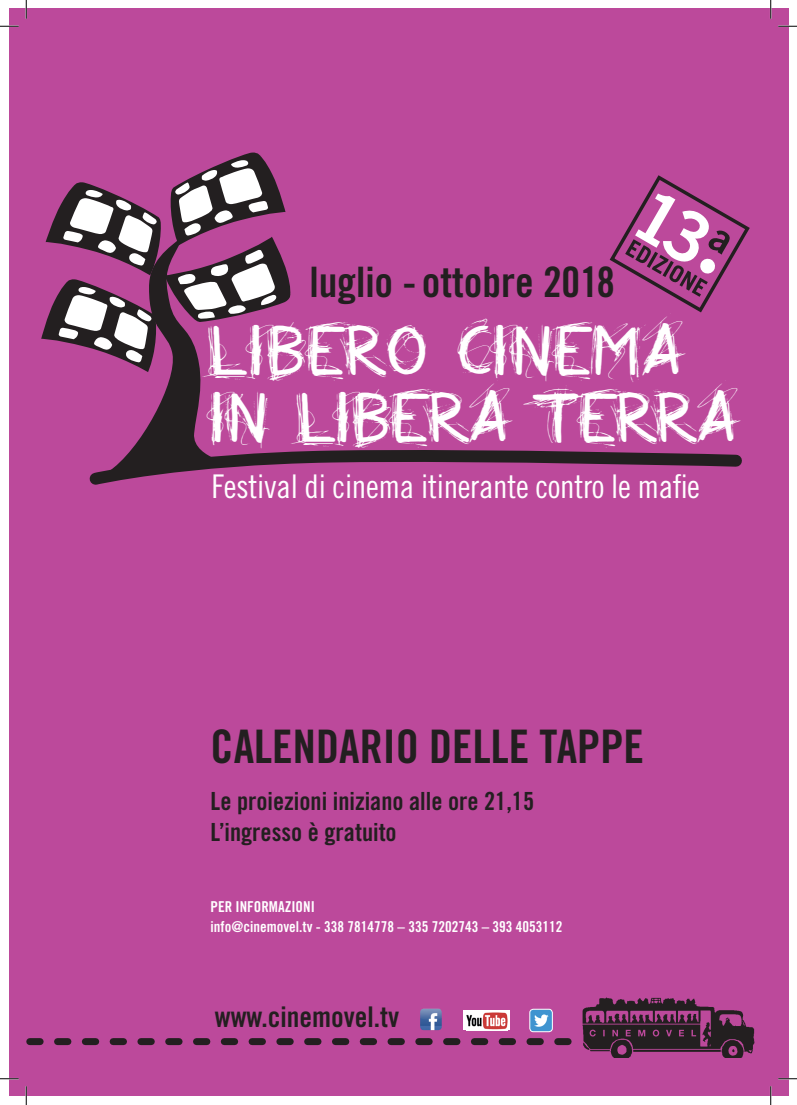
<style>
.page{position:relative;width:797px;height:1105px;background:#fff}
.page>*{position:absolute;margin:0;border:0;box-sizing:border-box;transform-origin:0 0}
.t1{font:46.25px "Trade Gothic Bold Cond Twenty";color:#231f20}
.t2{font:46px/66.2px "All Over Again";letter-spacing:-.015em;color:#fff}
.t3{font:42px "Trade Gothic Bold Cond Twenty";color:#231f20}
.t4{font:32.62px "Trade Gothic Cond Eighteen";letter-spacing:-.01em;color:#fff}
.t5{font:28.5px "Trade Gothic Bold Cond Twenty";color:#231f20}
.t6{font:25px/31.2px "Trade Gothic Bold Cond Twenty";color:#231f20}
.t7{font:15px/20px "Trade Gothic Bold Cond Twenty";color:#fff}
</style>
<div class="page">
<div style="left:9px;top:9px;width:779px;height:1087px;background:#bc499b"></div>
<img style="left:582px;top:997px;width:172px;height:61px">
<svg style="left:589px;top:1030px;width:107px;height:6px"></svg>
<svg style="left:30px;top:1038px;width:538px;height:7px"></svg>
<svg style="left:41px;top:152px;width:709px;height:333px"></svg>
<img style="left:420px;top:1009px;width:22px;height:21px">
<svg style="left:463px;top:1011px;width:46px;height:19px"></svg>
<img style="left:466px;top:1011px;width:41px;height:19px">
<img style="left:530px;top:1009px;width:22px;height:23px">
<div style="left:529px;top:1009px;width:23px;height:23px;border:1px solid #fff;border-radius:4px"></div>
<svg style="left:0;top:25px;width:19px;height:2px"></svg>
<svg style="left:778px;top:25px;width:19px;height:2px"></svg>
<svg style="left:0;top:1078px;width:19px;height:1px"></svg>
<svg style="left:778px;top:1078px;width:19px;height:1px"></svg>
<svg style="left:25px;top:0;width:2px;height:19px"></svg>
<svg style="left:25px;top:1086px;width:2px;height:19px"></svg>
<svg style="left:770px;top:0;width:1px;height:19px"></svg>
<svg style="left:770px;top:1086px;width:1px;height:19px"></svg>
<h3 class="t3" style="left:309px;top:256px;width:307px">luglio - ottobre 2018</h3>
<h2 class="t2" style="left:211px;top:325px;width:527px">LIBERO CINEMA<br>IN LIBERA TERRA</h2>
<h3 class="t4" style="left:211px;top:467px;width:490px">Festival di cinema itinerante contro le mafie</h3>
<h1 class="t1" style="left:211px;top:719px;width:435px">CALENDARIO DELLE TAPPE</h1>
<h3 class="t6" style="left:211px;top:785px;width:325px">Le proiezioni iniziano alle ore 21,15<br>L’ingresso è gratuito</h3>
<p class="t7" style="left:211px;top:897px;width:353px">PER INFORMAZIONI<br>info@cinemovel.tv - 338 7814778 – 335 7202743 – 393 4053112</p>
<h3 class="t5" style="left:215px;top:1000px;width:186px">www.cinemovel.tv</h3>
</div>
